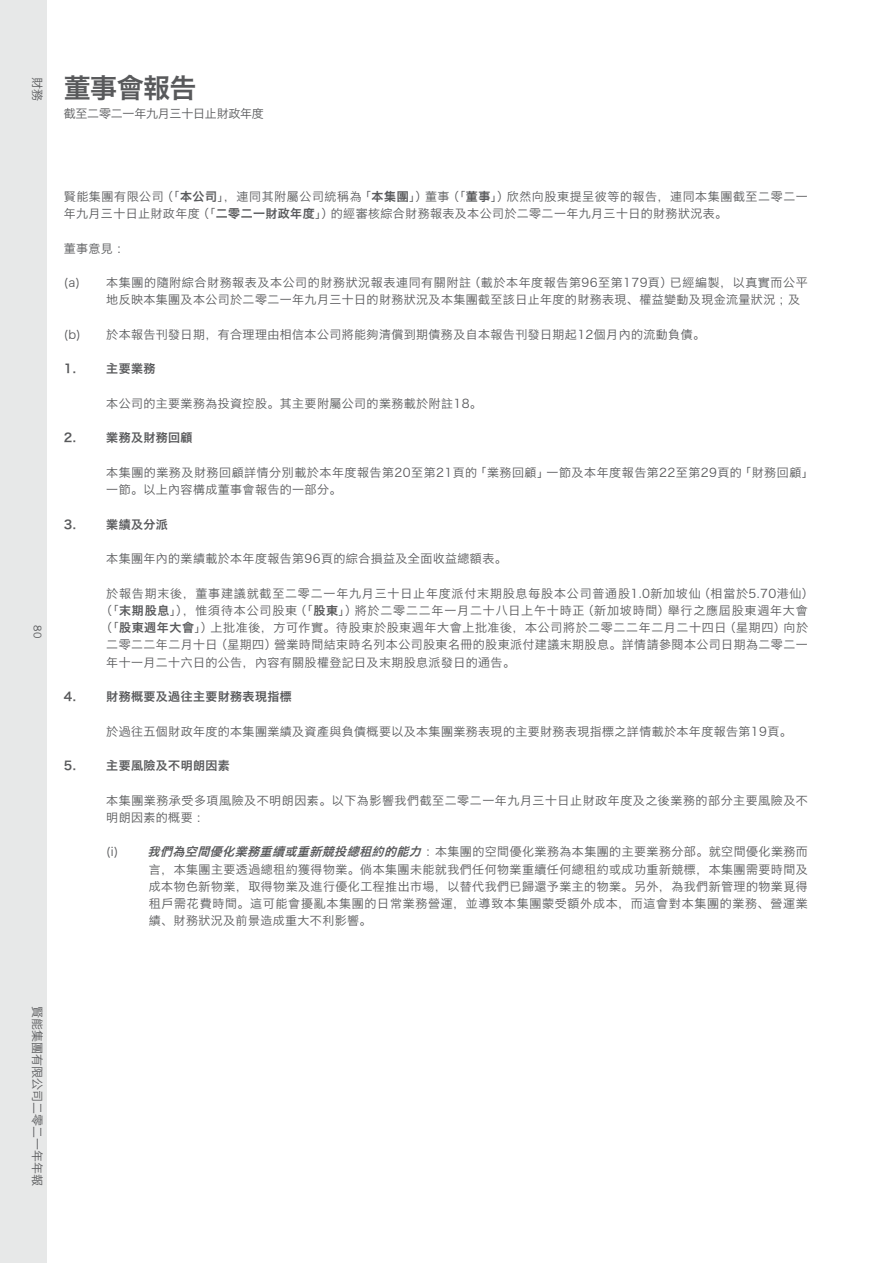
<style>
.page{position:relative;width:893px;height:1263px;background:#fff}
.page>*{position:absolute;margin:0;border:0;box-sizing:border-box;transform-origin:0 0}
.t1{font:27px "Hiragino Sans GB W6";letter-spacing:-.02em;color:#58595b}
.t2{font:12px/17.2px "Hiragino Sans GB W3";letter-spacing:.035em;color:#58595b}
.t3{font:12px "Hiragino Sans GB W3";letter-spacing:.065em;color:#58595b}
.t4{font:12px "Hiragino Sans GB W6";letter-spacing:.035em;color:#58595b}
.t5{font:12px "Hiragino Sans GB W3";letter-spacing:-.02em;color:#58595b}
.t6{font:12px "Hiragino Sans GB W3";color:#58595b}
.t7{font:10.5px "Trade Gothic LT";color:#58595b}
.s1{font-family:"Hiragino Sans GB W6"}
.s2{font-family:"Hiragino Sans GB W6";font-style:italic}
</style>
<div class="page">
<div style="left:0;top:0;width:47px;height:1263px;background:#e7e8e8"></div>
<p class="t2" style="left:46px;top:77px;width:25px;rotate:90deg">財務</p>
<h1 class="t1" style="left:64px;top:70px;width:134px">董事會報告</h1>
<p class="t5" style="left:64px;top:107px;width:202px">截至二零二一年九月三十日止財政年度</p>
<p class="t7" style="left:44px;top:625px;width:14px;rotate:90deg">80</p>
<p class="t2" style="left:64px;top:187px;width:746px">賢能集團有限公司（「<span class="s1">本公司</span>」，連同其附屬公司統稱為「<span class="s1">本集團</span>」）董事（「<span class="s1">董事</span>」）欣然向股東提呈彼等的報告，連同本集團截至二零二一年九月三十日止財政年度（「<span class="s1">二零二一財政年度</span>」）的經審核綜合財務報表及本公司於二零二一年九月三十日的財務狀況表。</p>
<p class="t2" style="left:64px;top:239px;width:66px">董事意見：</p>
<p class="t2" style="left:106px;top:274px;width:703px;text-indent:-43px">(a) 本集團的隨附綜合財務報表及本公司的財務狀況報表連同有關附註（載於本年度報告第96至第179頁）已經編製，以真實而公平地反映本集團及本公司於二零二一年九月三十日的財務狀況及本集團截至該日止年度的財務表現、權益變動及現金流量狀況；及</p>
<p class="t2" style="left:64px;top:325px;width:643px">(b) 於本報告刊發日期，有合理理由相信本公司將能夠清償到期債務及自本報告刊發日期起12個月內的流動負債。</p>
<p class="t4" style="left:64px;top:361px;width:14px">1.</p>
<p class="t4" style="left:106px;top:361px;width:51px">主要業務</p>
<p class="t2" style="left:106px;top:394px;width:377px">本公司的主要業務為投資控股。其主要附屬公司的業務載於附註18。</p>
<p class="t4" style="left:64px;top:430px;width:14px">2.</p>
<p class="t4" style="left:106px;top:430px;width:88px">業務及財務回顧</p>
<p class="t2" style="left:106px;top:463px;width:709px">本集團的業務及財務回顧詳情分別載於本年度報告第20至第21頁的「業務回顧」一節及本年度報告第22至第29頁的「財務回顧」一節。以上內容構成董事會報告的一部分。</p>
<p class="t4" style="left:64px;top:516px;width:14px">3.</p>
<p class="t4" style="left:106px;top:516px;width:63px">業績及分派</p>
<p class="t2" style="left:106px;top:550px;width:402px">本集團年內的業績載於本年度報告第96頁的綜合損益及全面收益總額表。</p>
<p class="t3" style="left:106px;top:586px;width:709px">於報告期末後，董事建議就截至二零二一年九月三十日止年度派付末期股息每股本公司普通股1.0新加坡仙（相當於5.70港仙）</p>
<p class="t3" style="left:100px;top:603px;width:709px">（「<span class="s1">末期股息</span>」），惟須待本公司股東（「<span class="s1">股東</span>」）將於二零二二年一月二十八日上午十時正（新加坡時間）舉行之應屆股東週年大會</p>
<p class="t2" style="left:100px;top:619px;width:709px">（「<span class="s1">股東週年大會</span>」）上批准後，方可作實。待股東於股東週年大會上批准後，本公司將於二零二二年二月二十四日（星期四）向於</p>
<p class="t2" style="left:106px;top:636px;width:703px">二零二二年二月十日（星期四）營業時間結束時名列本公司股東名冊的股東派付建議末期股息。詳情請參閱本公司日期為二零二一</p>
<p class="t2" style="left:106px;top:653px;width:410px">年十一月二十六日的公告，內容有關股權登記日及末期股息派發日的通告。</p>
<p class="t4" style="left:64px;top:689px;width:14px">4.</p>
<p class="t4" style="left:106px;top:689px;width:187px">財務概要及過往主要財務表現指標</p>
<p class="t2" style="left:106px;top:722px;width:687px">於過往五個財政年度的本集團業績及資產與負債概要以及本集團業務表現的主要財務表現指標之詳情載於本年度報告第19頁。</p>
<p class="t4" style="left:64px;top:758px;width:14px">5.</p>
<p class="t4" style="left:106px;top:758px;width:125px">主要風險及不明朗因素</p>
<p class="t2" style="left:106px;top:791px;width:703px">本集團業務承受多項風險及不明朗因素。以下為影響我們截至二零二一年九月三十日止財政年度及之後業務的部分主要風險及不明朗因素的概要：</p>
<p class="t2" style="left:106px;top:843px;width:14px">(i)</p>
<p class="t2" style="left:148px;top:843px;width:662px;text-align:justify"><span class="s2">我們為空間優化業務重續或重新競投總租約的能力</span>：本集團的空間優化業務為本集團的主要業務分部。就空間優化業務而言，本集團主要透過總租約獲得物業。倘本集團未能就我們任何物業重續任何總租約或成功重新競標，本集團需要時間及成本物色新物業，取得物業及進行優化工程推出市場，以替代我們已歸還予業主的物業。另外，為我們新管理的物業覓得租戶需花費時間。這可能會擾亂本集團的日常業務營運，並導致本集團蒙受額外成本，而這會對本集團的業務、營運業績、財務狀況及前景造成重大不利影響。</p>
<p class="t6" style="left:45px;top:1006px;width:181px;rotate:90deg">賢能集團有限公司二零二一年年報</p>
</div>
